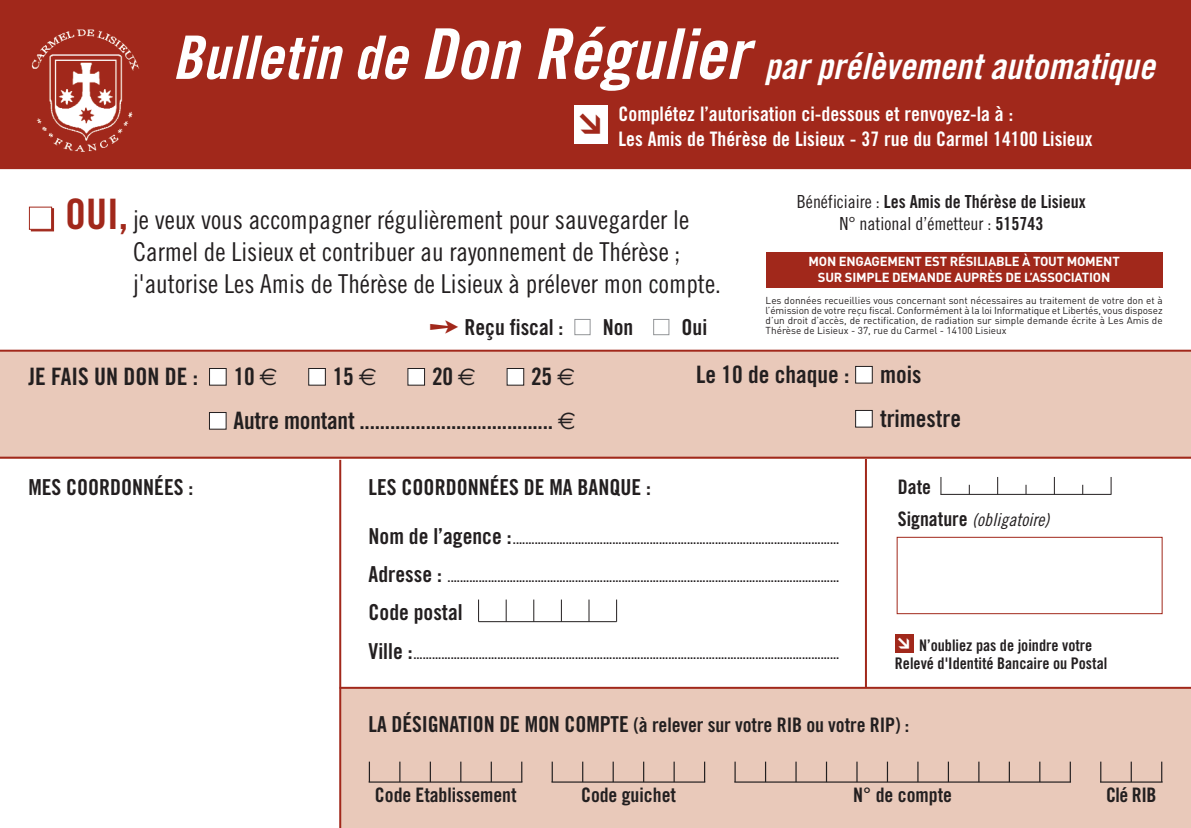
<style>
.page{position:relative;width:1191px;height:828px;background:#fff}
.page>*{position:absolute;margin:0;border:0;box-sizing:border-box;transform-origin:0 0}
.t1{font:italic 36px "Trade Gothic Bold Cond Twenty";color:#fff}
.t2{font:26px/32px "Trade Gothic Cond Eighteen";color:#231f20}
.t3{font:24px "Trade Gothic Bold Cond Twenty";color:#231f20}
.t4{font:22px "Trade Gothic Bold Cond Twenty";color:#231f20}
.t5{font:20px "Trade Gothic Bold Cond Twenty";letter-spacing:-.005em;color:#231f20}
.t6{font:20px/24px "Trade Gothic Bold Cond Twenty";color:#fff}
.t7{font:18px "Trade Gothic Bold Cond Twenty";color:#231f20}
.t8{font:18px "Trade Gothic Cond Eighteen";color:#231f20}
.t9{font:italic 18px "Trade Gothic Cond Eighteen";color:#231f20}
.t10{font:16px/18px "Trade Gothic Bold Cond Twenty";color:#231f20;text-align:center}
.t11{font:14px "Trade Gothic Bold Cond Twenty";color:#231f20}
.t12{font:700 13px/16px "DIN";letter-spacing:-.015em;color:#fff;text-align:center}
.t13{font:10px/10px "DIN";color:#231f20;text-align:justify}
.s1{font-size:60px}
.s2{font-size:70px}
.s3{color:#fff}
.s4{font-family:"Trade Gothic Bold Cond Twenty";font-size:42px;color:#a1281b}
.s5{color:#a1281b}
.s6{font-family:"Trade Gothic Cond Eighteen"}
.s7{font-family:"Trade Gothic Bold Cond Twenty"}
.s8{font-family:"Euro Sans"}
.s9{font-size:22px}
.s10{font-family:"Trade Gothic Bold Cond Twenty";font-style:normal;font-size:20px}
</style>
<div class="page">
<hr style="left:865px;top:456px;width:2px;height:231px;background:#a1281b">
<div style="left:340px;top:688px;width:851px;height:140px;background:#e9c9ba"></div>
<div style="left:0;top:351px;width:1191px;height:107px;background:#e9c9ba"></div>
<div style="left:895px;top:634px;width:18px;height:18px;background:#a1281b"></div>
<hr style="left:0;top:456px;width:1191px;height:2px;background:#a1281b">
<hr style="left:0;top:350px;width:1191px;height:2px;background:#a1281b">
<hr style="left:339px;top:687px;width:852px;height:2px;background:#a1281b">
<hr style="left:339px;top:460px;width:2px;height:368px;background:#a1281b">
<svg style="left:940px;top:477px;width:1px;height:17px"></svg>
<svg style="left:997px;top:477px;width:1px;height:17px"></svg>
<svg style="left:1053px;top:477px;width:1px;height:17px"></svg>
<svg style="left:1110px;top:477px;width:1px;height:17px"></svg>
<hr style="left:940px;top:494px;width:171px;height:1px;background:#231f20">
<svg style="left:478px;top:599px;width:1px;height:22px"></svg>
<svg style="left:505px;top:599px;width:1px;height:22px"></svg>
<svg style="left:533px;top:599px;width:1px;height:22px"></svg>
<svg style="left:561px;top:599px;width:1px;height:22px"></svg>
<svg style="left:588px;top:599px;width:1px;height:22px"></svg>
<svg style="left:616px;top:599px;width:1px;height:22px"></svg>
<hr style="left:478px;top:621px;width:138px;height:1px;background:#231f20">
<div style="left:896px;top:537px;width:266px;height:77px;border:1px solid #a1281b"></div>
<svg style="left:369px;top:761px;width:1px;height:20px"></svg>
<svg style="left:399px;top:761px;width:1px;height:20px"></svg>
<svg style="left:430px;top:761px;width:1px;height:20px"></svg>
<svg style="left:460px;top:761px;width:1px;height:20px"></svg>
<svg style="left:491px;top:761px;width:1px;height:20px"></svg>
<svg style="left:521px;top:761px;width:1px;height:20px"></svg>
<hr style="left:369px;top:781px;width:153px;height:1px;background:#231f20">
<hr style="left:551px;top:761px;width:2px;height:21px;background:#231f20">
<svg style="left:582px;top:761px;width:1px;height:20px"></svg>
<hr style="left:612px;top:761px;width:2px;height:21px;background:#231f20">
<svg style="left:643px;top:761px;width:1px;height:20px"></svg>
<svg style="left:673px;top:761px;width:1px;height:20px"></svg>
<svg style="left:704px;top:761px;width:1px;height:20px"></svg>
<hr style="left:551px;top:781px;width:154px;height:1px;background:#231f20">
<svg style="left:734px;top:761px;width:1px;height:20px"></svg>
<svg style="left:765px;top:761px;width:1px;height:20px"></svg>
<svg style="left:795px;top:761px;width:1px;height:20px"></svg>
<svg style="left:826px;top:761px;width:1px;height:20px"></svg>
<svg style="left:856px;top:761px;width:1px;height:20px"></svg>
<svg style="left:887px;top:761px;width:1px;height:20px"></svg>
<svg style="left:917px;top:761px;width:1px;height:20px"></svg>
<hr style="left:947px;top:761px;width:2px;height:21px;background:#231f20">
<svg style="left:978px;top:761px;width:1px;height:20px"></svg>
<hr style="left:1008px;top:761px;width:2px;height:21px;background:#231f20">
<svg style="left:1039px;top:761px;width:1px;height:20px"></svg>
<hr style="left:1069px;top:761px;width:2px;height:21px;background:#231f20">
<hr style="left:734px;top:781px;width:337px;height:1px;background:#231f20">
<svg style="left:1100px;top:761px;width:1px;height:20px"></svg>
<svg style="left:1130px;top:761px;width:1px;height:20px"></svg>
<svg style="left:1161px;top:761px;width:1px;height:20px"></svg>
<hr style="left:1100px;top:781px;width:62px;height:1px;background:#231f20">
<div style="left:0;top:0;width:1191px;height:170px;background:#a1281b"></div>
<div style="left:574px;top:106px;width:33px;height:38px;background:#fff"></div>
<img style="left:31px;top:29px;width:109px;height:123px">
<hr style="left:0;top:169px;width:1191px;height:2px;background:#fff">
<div style="left:765px;top:253px;width:397px;height:35px;background:#a1281b"></div>
<h1 class="t1" style="left:172px;top:53px;width:991px"><span class="s1">Bulletin de</span> <span class="s2">Don Régulier</span>parprélèvementautomatique</h1>
<h3 class="t6" style="left:618px;top:104px;width:475px">Complétez l’autorisation ci-dessous et renvoyez-la à :<br>Les Amis de Thérèse de Lisieux - 37 rue du Carmel 14100 Lisieux</h3>
<h2 class="t2" style="left:133px;top:206px;width:589px;text-indent:-105px"><span class="s3">■</span> <span class="s4">OUI,</span> je veux vous accompagner régulièrement pour sauvegarder le<br>Carmel de Lisieux et contribuer au rayonnement de Thérèse ; j'autorise Les Amis de Thérèse de Lisieux à prélever mon compte.</h2>
<h3 class="t4" style="left:429px;top:319px;width:279px"><span class="s5">➙</span> Reçu fiscal : <span class="s3">■</span> Non <span class="s3">■</span> Oui</h3>
<p class="t7" style="left:797px;top:195px;width:290px"><span class="s6">Bénéficiaire :</span> Les Amis de Thérèse de Lisieux</p>
<p class="t8" style="left:839px;top:217px;width:206px">N° national d’émetteur : <span class="s7">515743</span></p>
<p class="t12" style="left:808px;top:255px;width:313px">MON ENGAGEMENT EST RÉSILIABLE À TOUT MOMENT<br>SUR SIMPLE DEMANDE AUPRÈS DE L’ASSOCIATION</p>
<p class="t13" style="left:765px;top:297px;width:398px">Les données recueillies vous concernant sont nécessaires au traitement de votre don et à l’émission de votre reçu fiscal. Conformément à la loi Informatique et Libertés, vous disposez d’un droit d’accès, de rectification, de radiation sur simple demande écrite à Les Amis de Thérèse de Lisieux - 37, rue du Carmel - 14100 Lisieux</p>
<h3 class="t3" style="left:28px;top:368px;width:251px">JE FAIS UN DON DE : <span class="s3">■</span> 10 <span class="s8">€</span></h3>
<h3 class="t3" style="left:308px;top:368px;width:70px"><span class="s3">■</span> 15 <span class="s8">€</span></h3>
<h3 class="t3" style="left:407px;top:368px;width:70px"><span class="s3">■</span> 20 <span class="s8">€</span></h3>
<h3 class="t3" style="left:506px;top:368px;width:70px"><span class="s3">■</span> 25 <span class="s8">€</span></h3>
<h3 class="t3" style="left:209px;top:412px;width:369px"><span class="s3">■</span> Autre montant ...................................... <span class="s8">€</span></h3>
<h3 class="t3" style="left:696px;top:366px;width:227px">Le 10 de chaque : <span class="s3">■</span> mois</h3>
<h3 class="t3" style="left:855px;top:410px;width:108px"><span class="s3">■</span> trimestre</h3>
<h3 class="t4" style="left:28px;top:479px;width:166px">MES COORDONNÉES :</h3>
<h3 class="t4" style="left:369px;top:479px;width:284px">LES COORDONNÉES DE MA BANQUE :</h3>
<p class="t11" style="left:369px;top:534px;width:472px"><span class="s9">Nom de l’agence :</span>.........................................................................................................</p>
<p class="t11" style="left:369px;top:572px;width:472px"><span class="s9">Adresse :</span> ..............................................................................................................................</p>
<h3 class="t4" style="left:369px;top:604px;width:96px">Code postal</h3>
<p class="t11" style="left:369px;top:648px;width:472px"><span class="s9">Ville :</span>.........................................................................................................................................</p>
<h3 class="t5" style="left:898px;top:479px;width:35px">Date</h3>
<p class="t9" style="left:898px;top:512px;width:157px"><span class="s10">S i g n a t u r e</span> (obligatoire)</p>
<p class="t10" style="left:895px;top:637px;width:214px">N’oubliez pas de joindre votre<br>Relevé d'Identité Bancaire ou Postal</p>
<h3 class="t5" style="left:369px;top:718px;width:542px"><span class="s9">LA DÉSIGNATION DE MON COMPTE</span> (à relever sur votre RIB ou votre RIP) :</h3>
<h3 class="t5" style="left:375px;top:787px;width:143px">Code Etablissement</h3>
<h3 class="t5" style="left:581px;top:787px;width:96px">Code guichet</h3>
<h3 class="t5" style="left:853px;top:787px;width:100px">N° de compte</h3>
<h3 class="t5" style="left:1106px;top:787px;width:52px">Clé RIB</h3>
</div>
